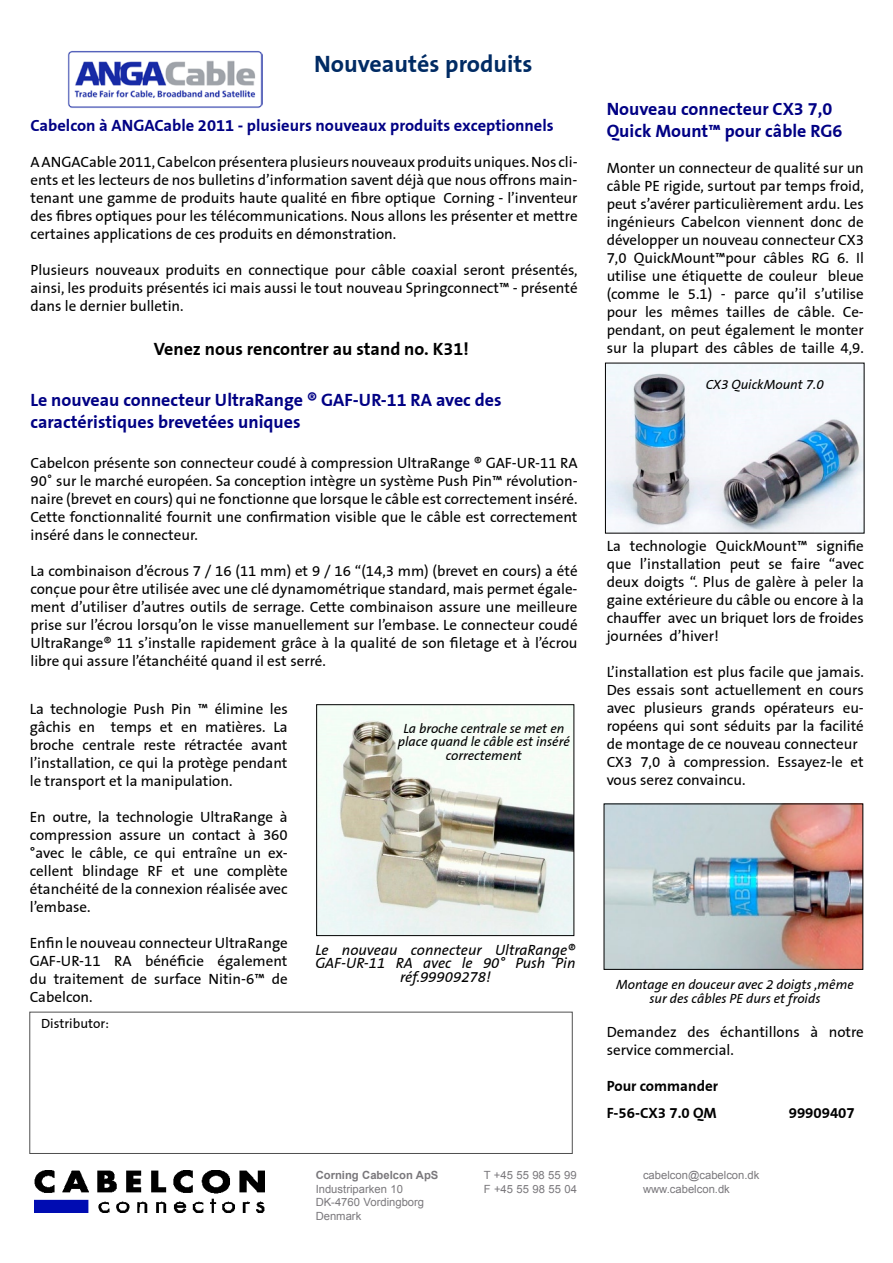
<style>
.page{position:relative;width:893px;height:1263px;background:#fff}
.page>*{position:absolute;margin:0;border:0;box-sizing:border-box;transform-origin:0 0}
.t1{font:700 24px "Corning Sans";color:#002b64}
.t2{font:700 18px/21.6px "Corning Sans";color:#000084}
.t3{font:700 18px "Corning Sans";color:#000}
.t4{font:700 16.5px "Corning Sans";color:#000084}
.t5{font:15px/18px "Corning Sans";color:#000;text-align:justify}
.t6{font:italic 15px/13.5px "Corning Sans";color:#000;text-align:center}
.t7{font:700 15px/27px "Corning Sans";color:#000}
.t8{font:italic 13.5px/13.5px "Corning Sans";color:#000;text-align:center}
.t9{font:13.5px "Corning Sans";color:#000}
.t10{font:11.25px/13.5px "Arial";color:#7a787c}
.t11{font:700 11.25px "Arial";color:#7a787c}
</style>
<div class="page">
<img style="left:34px;top:1170px;width:231px;height:43px">
<img style="left:607px;top:365px;width:255px;height:166px">
<img style="left:318px;top:706px;width:254px;height:228px">
<div style="left:316px;top:704px;width:258px;height:232px;border:1px solid #000"></div>
<img style="left:68px;top:50px;width:194px;height:58px">
<img style="left:606px;top:806px;width:255px;height:161px">
<h1 class="t1" style="left:314px;top:49px;width:220px">Nouveautés produits</h1>
<p class="t4" style="left:30px;top:116px;width:525px">Cabelcon à ANGACable 2011 - plusieurs nouveaux produits exceptionnels</p>
<p class="t5" style="left:30px;top:153px;width:549px">A ANGACable 2011, Cabelcon présentera plusieurs nouveaux produits uniques. Nos cli&shy;ents et les lecteurs de nos bulletins d’information savent déjà que nous offrons main&shy;tenant une gamme de produits haute qualité en fibre optique Corning - l’inventeur des fibres optiques pour les télécommunications. Nous allons les présenter et mettre certaines applications de ces produits en démonstration.</p>
<p class="t5" style="left:30px;top:261px;width:549px">Plusieurs nouveaux produits en connectique pour câble coaxial seront présentés, ainsi, les produits présentés ici mais aussi le tout nouveau Springconnect™ - présenté dans le dernier bulletin.</p>
<p class="t3" style="left:154px;top:338px;width:317px">Venez nous rencontrer au stand no. K31!</p>
<p class="t2" style="left:30px;top:390px;width:473px">Le nouveau connecteur UltraRange ® GAF-UR-11 RA avec des caractéristiques brevetées uniques</p>
<p class="t5" style="left:30px;top:454px;width:549px">Cabelcon présente son connecteur coudé à compression UltraRange ® GAF-UR-11 RA 90˚ sur le marché européen. Sa conception intègre un système Push Pin™ révolution&shy;naire (brevet en cours) qui ne fonctionne que lorsque le câble est correctement inséré.<br>Cette fonctionnalité fournit une confirmation visible que le câble est correctement inséré dans le connecteur.</p>
<p class="t5" style="left:30px;top:562px;width:549px">La combinaison d’écrous 7 / 16 (11 mm) et 9 / 16 “(14,3 mm) (brevet en cours) a été conçue pour être utilisée avec une clé dynamométrique standard, mais permet égale&shy;ment d’utiliser d’autres outils de serrage. Cette combinaison assure une meilleure prise sur l’écrou lorsqu’on le visse manuellement sur l’embase. Le connecteur coudé UltraRange® 11 s’installe rapidement grâce à la qualité de son filetage et à l’écrou libre qui assure l’étanchéité quand il est serré.</p>
<p class="t5" style="left:30px;top:700px;width:259px">La technologie Push Pin ™ élimine les gâchis en temps et en matières. La broche centrale reste rétractée avant l’installation, ce qui la protège pendant le transport et la manipulation.</p>
<p class="t5" style="left:30px;top:808px;width:259px">En outre, la technologie UltraRange à compression assure un contact à 360 °avec le câble, ce qui entraîne un ex&shy;cellent blindage RF et une complète étanchéité de la connexion réalisée avec l’embase.</p>
<p class="t5" style="left:30px;top:934px;width:259px">Enfin le nouveau connecteur UltraRange GAF-UR-11 RA bénéficie également du traitement de surface Nitin-6™ de Cabelcon.</p>
<p class="t9" style="left:41px;top:1015px;width:69px">Distributor:</p>
<p class="t8" style="left:398px;top:722px;width:173px">La broche centrale se met en place quand le câble est inséré correctement</p>
<p class="t6" style="left:315px;top:943px;width:262px">Le nouveau connecteur UltraRange®<br>GAF-UR-11 RA avec le 90° Push Pin réf.99909278!</p>
<p class="t2" style="left:607px;top:98px;width:237px">Nouveau connecteur CX3 7,0<br>Quick Mount™ pour câble RG6</p>
<p class="t5" style="left:607px;top:159px;width:259px">Monter un connecteur de qualité sur un câble PE rigide, surtout par temps froid, peut s’avérer particulièrement ardu. Les ingénieurs Cabelcon viennent donc de développer un nouveau connecteur CX3<br>7,0 QuickMount™pour câbles RG 6. Il utilise une étiquette de couleur bleue (comme le 5.1) - parce qu’il s’utilise pour les mêmes tailles de câble. Ce&shy;pendant, on peut également le monter sur la plupart des câbles de taille 4,9.</p>
<p class="t8" style="left:706px;top:378px;width:120px">CX3 QuickMount 7.0</p>
<p class="t5" style="left:607px;top:537px;width:259px">La technologie QuickMount™ signifie que l’installation peut se faire “avec deux doigts “. Plus de galère à peler la gaine extérieure du câble ou encore à la chauffer avec un briquet lors de froides journées d’hiver!</p>
<p class="t5" style="left:607px;top:663px;width:259px;text-align:left">L’installation est plus facile que jamais.<br>Des essais sont actuellement en cours avec plusieurs grands opérateurs eu&shy;ropéens qui sont séduits par la facilité de montage de ce nouveau connecteur CX3 7,0 à compression. Essayez-le et vous serez convaincu.</p>
<p class="t8" style="left:616px;top:978px;width:239px">Montage en douceur avec 2 doigts ,même sur des câbles PE durs et froids</p>
<p class="t5" style="left:607px;top:1023px;width:259px">Demandez des échantillons à notre service commercial.</p>
<p class="t7" style="left:607px;top:1072px;width:113px">Pour commander<br>F-56-CX3 7.0 QM</p>
<p class="t7" style="left:789px;top:1099px;width:67px">99909407</p>
<p class="t11" style="left:316px;top:1168px;width:124px">Corning Cabelcon ApS</p>
<p class="t10" style="left:316px;top:1182px;width:110px">Industriparken 10<br>DK-4760 Vordingborg<br>Denmark</p>
<p class="t10" style="left:484px;top:1168px;width:95px">T +45 55 98 55 99<br>F +45 55 98 55 04</p>
<p class="t10" style="left:643px;top:1168px;width:118px">cabelcon@cabelcon.dk www.cabelcon.dk</p>
</div>
